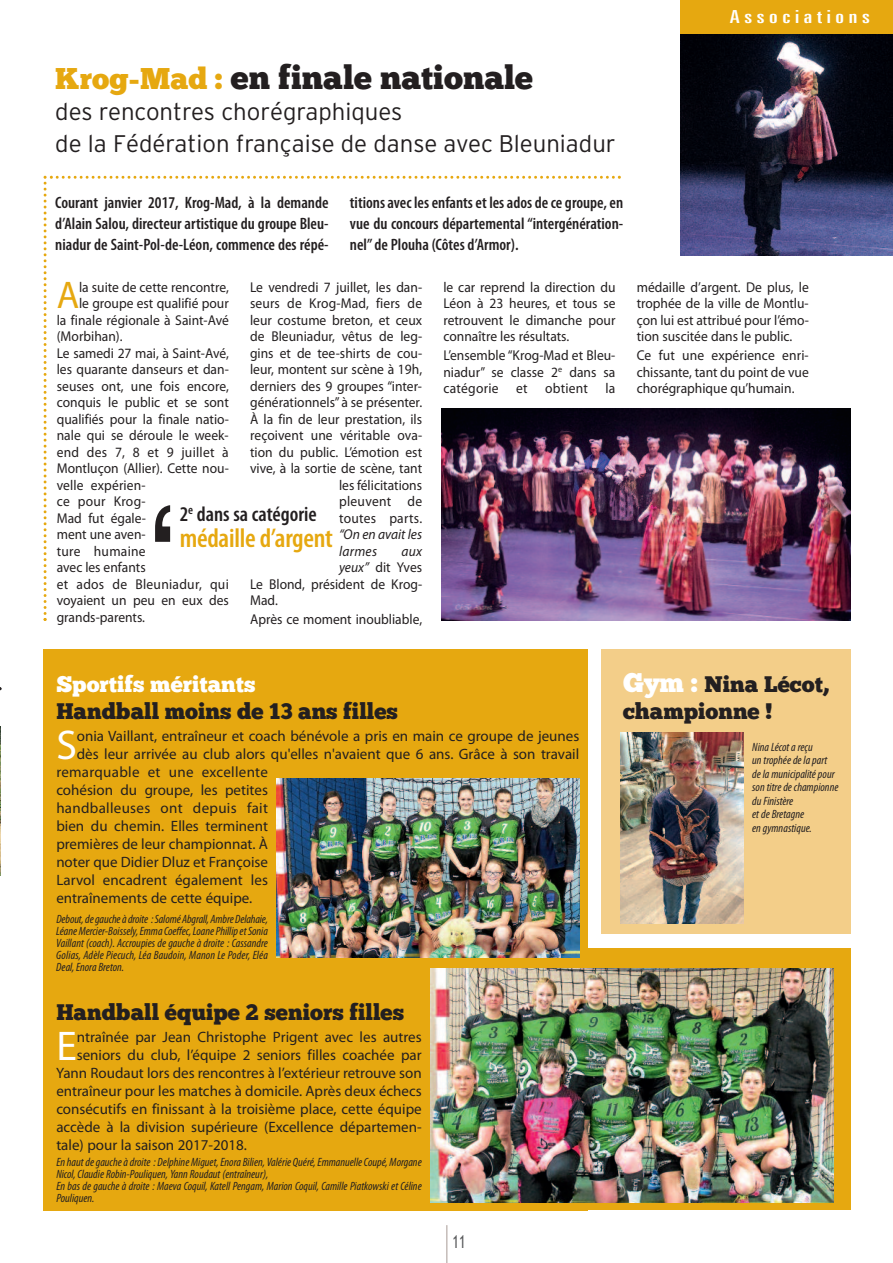
<style>
.page{position:relative;width:893px;height:1263px;background:#fff}
.page>*{position:absolute;margin:0;border:0;box-sizing:border-box;transform-origin:0 0}
.t1{font:144px "Helvetica";color:#231f20}
.t2{font:41.7px "Myriad Pro";color:#fff}
.t3{font:38.7px "Myriad Pro";color:#e6a810;scale:.95 1}
.t4{font:33px "Chunk Five Ex";color:#231f20}
.t5{font:600 condensed 27px "Myriad Pro";letter-spacing:-.01em;color:#e6a810}
.t6{font:300 24px/31.5px "Interstate";color:#231f20}
.t7{font:22.5px/27px "Chunk Five Ex";color:#231f20}
.t8{font:22.5px "Chunk Five Ex";color:#fff}
.t9{font:600 condensed 21px "Myriad Pro";color:#231f20}
.t10{font:extra-condensed 18px "Zurich BT";letter-spacing:.15em;color:#fff;scale:1.5 1}
.t11{font:18px "Trebuchet MS";color:#57585a;scale:.7 1}
.t12{font:600 condensed 16.5px/21px "Myriad Pro";color:#231f20;text-align:justify}
.t13{font:15px "Myriad Pro";color:#231f20}
.t14{font:15px "Myriad Pro";letter-spacing:.02em;color:#231f20}
.t15{font:14.25px/16.5px "Myriad Pro";color:#231f20;text-align:justify;scale:.95 1}
.t16{font:14.25px "Myriad Pro";letter-spacing:.02em;color:#231f20;scale:.95 1}
.t17{font:italic 14.25px/16.5px "Myriad Pro";letter-spacing:.005em;color:#231f20;scale:.95 1}
.t18{font:italic condensed 12px/12px "Myriad Pro";color:#231f20}
.s1{font-size:30px;color:#e6a810}
.s2{font-style:italic}
.s3{font-size:27px;color:#fff}
</style>
<div class="page">
<div style="left:564px;top:948px;width:287px;height:262px;background:#e6a810"></div>
<div style="left:680px;top:0;width:213px;height:34px;background:#e6a810"></div>
<hr style="left:446px;top:1225px;width:1px;height:38px;background:#a79b96">
<svg style="left:44px;top:176px;width:577px;height:445px"></svg>
<div style="left:44px;top:649px;width:544px;height:561px;background:#e6a810"></div>
<img style="left:277px;top:778px;width:303px;height:179px">
<img style="left:431px;top:969px;width:403px;height:234px">
<div style="left:602px;top:649px;width:249px;height:285px;background:#f3ce89"></div>
<img style="left:680px;top:34px;width:213px;height:221px">
<img style="left:441px;top:408px;width:410px;height:213px">
<img style="left:0;top:727px;width:1px;height:149px">
<img style="left:621px;top:732px;width:122px;height:192px">
<h3 class="t4" style="left:55px;top:52px;width:479px"><span class="s1">Krog-Mad :</span> en finale nationale</h3>
<h3 class="t6" style="left:55px;top:96px;width:562px">des rencontres chorégraphiques<br>de la Fédération française de danse avec Bleuniadur</h3>
<p class="t10" style="left:730px;top:10px;width:95px">Associations</p>
<p class="t12" style="left:55px;top:194px;width:275px">Courant janvier 2017, Krog-Mad, à la demande d’Alain Salou, directeur artistique du groupe Bleu&shy;niadur de Saint-Pol-de-Léon, commence des répé-</p>
<p class="t12" style="left:350px;top:194px;width:275px">titionsaveclesenfantset lesados dece groupe,en vue du concours départemental “intergénération&shy;nel” de Plouha (Côtes d’Armor).</p>
<p class="t15" style="left:250px;top:280px;width:183px;text-align:right">Le vendredi 7 juillet, les dan&shy;seurs de Krog-Mad, fiers de leur costume breton, et ceux de Bleuniadur, vêtus de leg&shy;gins et de tee-shirts de cou&shy;leur, montent sur scène à 19h, derniers des 9 groupes “inter&shy;générationnels” à se présenter.<br>À la fin de leur prestation, ils reçoivent une véritable ova&shy;tion du public. L’émotion est vive, à la sortie de scène, tant les félicitations<br>pleuvent de<br>toutes parts.</p>
<p class="t17" style="left:339px;top:527px;width:89px">“On en avait les larmes</p>
<h3 class="t3" style="left:57px;top:281px;width:25px">A</h3>
<p class="t15" style="left:79px;top:280px;width:159px">la suite de cette rencontre,</p>
<p class="t15" style="left:79px;top:296px;width:159px">le groupe est qualifié pour</p>
<p class="t15" style="left:57px;top:313px;width:183px">la finale régionale à Saint-Avé</p>
<p class="t15" style="left:57px;top:329px;width:71px">(Morbihan).</p>
<p class="t15" style="left:57px;top:346px;width:183px">Le samedi 27 mai, à Saint-Avé,</p>
<p class="t15" style="left:57px;top:362px;width:183px">les quarante danseurs et dan-</p>
<p class="t15" style="left:57px;top:379px;width:183px">seuses ont, une fois encore,</p>
<p class="t15" style="left:57px;top:395px;width:183px">conquis le public et se sont</p>
<p class="t15" style="left:57px;top:412px;width:183px">qualifiés pour la finale natio-</p>
<p class="t15" style="left:57px;top:428px;width:182px">nale qui se déroule le week-</p>
<p class="t16" style="left:57px;top:447px;width:183px">end des 7, 8 et 9 juillet à</p>
<p class="t15" style="left:57px;top:461px;width:183px">Montluçon (Allier). Cette nou-</p>
<p class="t15" style="left:57px;top:478px;width:95px">velle expérien-</p>
<p class="t16" style="left:57px;top:496px;width:95px">ce pour Krog-</p>
<p class="t15" style="left:57px;top:511px;width:95px">Mad fut égale-</p>
<p class="t15" style="left:57px;top:527px;width:95px">ment une aven-</p>
<p class="t16" style="left:57px;top:546px;width:95px">ture humaine</p>
<p class="t15" style="left:57px;top:560px;width:95px">avec les enfants</p>
<p class="t16" style="left:57px;top:579px;width:183px">et ados de Bleuniadur, qui</p>
<p class="t15" style="left:57px;top:593px;width:183px">voyaient un peu en eux des</p>
<p class="t15" style="left:57px;top:610px;width:94px">grands-parents.</p>
<h1 class="t1" style="left:146px;top:475px;width:33px">‘</h1>
<h3 class="t9" style="left:180px;top:506px;width:138px">2<sup>e</sup> dans sa catégorie</h3>
<h3 class="t5" style="left:180px;top:529px;width:155px">médaille d’argent</h3>
<p class="t17" style="left:401px;top:544px;width:23px">aux</p>
<p class="t15" style="left:339px;top:560px;width:89px"><span class="s2">yeux”</span> dit Yves</p>
<p class="t15" style="left:250px;top:577px;width:183px">Le Blond, président de Krog-</p>
<p class="t15" style="left:250px;top:593px;width:31px">Mad.</p>
<p class="t15" style="left:250px;top:612px;width:183px">Après ce moment inoubliable,</p>
<p class="t15" style="left:443px;top:280px;width:183px">le car reprend la direction du Léon à 23 heures, et tous se retrouvent le dimanche pour connaître les résultats.</p>
<p class="t15" style="left:443px;top:348px;width:183px">L’ensemble “Krog-Mad et Bleu&shy;niadur” se classe 2<sup>e</sup> dans sa catégorie et obtient la</p>
<p class="t15" style="left:637px;top:280px;width:183px">médaille d’argent. De plus, le trophée de la ville de Montlu&shy;çon lui est attribué pour l’émo&shy;tion suscitée dans le public.</p>
<p class="t15" style="left:637px;top:348px;width:183px">Ce fut une expérience enri&shy;chissante, tant du point de vue chorégraphique qu’humain.</p>
<h3 class="t8" style="left:56px;top:667px;width:201px">Sportifs méritants</h3>
<h3 class="t7" style="left:56px;top:697px;width:343px">Handball moins de 13 ans filles</h3>
<h2 class="t2" style="left:56px;top:729px;width:22px">S</h2>
<p class="t13" style="left:77px;top:730px;width:504px">onia Vaillant, entraîneur et coach bénévole a pris en main ce groupe de jeunes</p>
<p class="t13" style="left:77px;top:748px;width:504px">dès leur arrivée au club alors qu'elles n'avaient que 6 ans. Grâce à son travail</p>
<p class="t14" style="left:56px;top:766px;width:213px">remarquable et une excellente</p>
<p class="t13" style="left:56px;top:784px;width:213px">cohésion du groupe, les petites</p>
<p class="t14" style="left:56px;top:802px;width:213px">handballeuses ont depuis fait</p>
<p class="t13" style="left:56px;top:820px;width:213px">bien du chemin. Elles terminent</p>
<p class="t13" style="left:56px;top:838px;width:213px">premières de leur championnat. À</p>
<p class="t13" style="left:56px;top:856px;width:213px">noter que Didier Dluz et Françoise</p>
<p class="t13" style="left:56px;top:874px;width:213px">Larvol encadrent également les</p>
<p class="t13" style="left:56px;top:892px;width:198px">entraînements de cette équipe.</p>
<p class="t18" style="left:56px;top:914px;width:213px;text-align:justify">Debout,degaucheàdroite :Salomé Abgrall, Ambre Delahaie, LéaneMercier-Boissely,EmmaCoeffec,LoanePhillipetSonia Vaillant (coach). Accroupies de gauche à droite : Cassandre Golias, Adèle Piecuch, Léa Baudoin, Manon Le Poder, Eléa Deal,Enora Breton.</p>
<h3 class="t7" style="left:56px;top:998px;width:349px">Handball équipe 2 seniors filles</h3>
<h2 class="t2" style="left:56px;top:1030px;width:22px">E</h2>
<p class="t13" style="left:77px;top:1031px;width:346px">ntraînée par Jean Christophe Prigent avec les autres</p>
<p class="t13" style="left:77px;top:1049px;width:346px">seniors du club, l’équipe 2 seniors filles coachée par</p>
<p class="t13" style="left:56px;top:1067px;width:367px">Yann Roudaut lors des rencontres à l’extérieur retrouve son</p>
<p class="t13" style="left:56px;top:1085px;width:367px">entraîneur pour les matches à domicile. Après deux échecs</p>
<p class="t13" style="left:56px;top:1103px;width:367px">consécutifs en finissant à la troisième place, cette équipe</p>
<p class="t13" style="left:56px;top:1121px;width:367px">accède à la division supérieure (Excellence départemen-</p>
<p class="t13" style="left:56px;top:1139px;width:192px">tale) pour la saison 2017-2018.</p>
<p class="t18" style="left:56px;top:1157px;width:367px">Enhautdegaucheàdroite : DelphineMiguet,Enora Bilien, Valérie Quéré,EmmanuelleCoupé,Morgane Nicol, Claudie Robin-Pouliquen, Yann Roudaut (entraîneur),<br>En bas de gauche à droite : Maeva Coquil, Katell Pengam, Marion Coquil, Camille Piatkowski et Céline Pouliquen.</p>
<p class="t11" style="left:453px;top:1231px;width:20px">11</p>
<h3 class="t7" style="left:623px;top:670px;width:208px"><span class="s3">Gym :</span> Nina Lécot, championne !</h3>
<p class="t18" style="left:752px;top:741px;width:88px;line-height:13.5px">Nina Lécot a reçu<br>un trophée de la part de la municipalité pour son titre de championne du Finistère<br>et de Bretagne<br>en gymnastique.</p>
</div>
